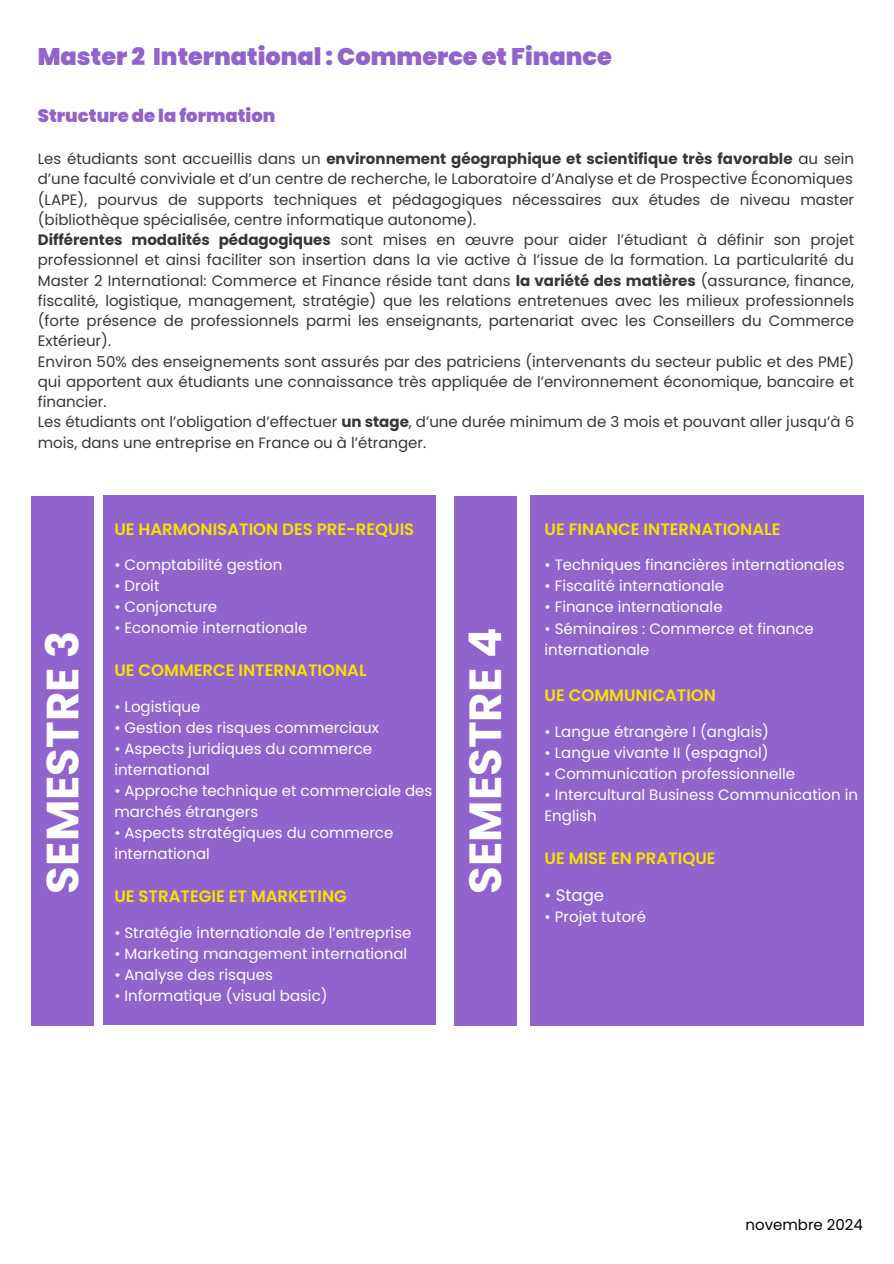
<style>
.page{position:relative;width:894px;height:1264px;background:#fff}
.page>*{position:absolute;margin:0;border:0;box-sizing:border-box;transform-origin:0 0}
.t1{font:700 45px "Poppins";color:#fff}
.t2{font:900 24px "Poppins";color:#9163cc}
.t3{font:900 18px "Poppins";color:#9163cc}
.t4{font:600 16.5px "Poppins";color:#f6e202}
.t5{font:16.5px "Poppins";color:#fff}
.t6{font:15px/20.2px "Poppins";color:#373737}
.t7{font:15px/21px "Poppins";color:#fff}
.t8{font:15px "Poppins";color:#000}
.s1{font-weight:700}
</style>
<div class="page">
<div style="left:32px;top:496px;width:62px;height:529px;background:#9163cc"></div>
<div style="left:103px;top:496px;width:333px;height:529px;background:#9163cc"></div>
<div style="left:454px;top:496px;width:63px;height:529px;background:#9163cc"></div>
<div style="left:530px;top:496px;width:333px;height:529px;background:#9163cc"></div>
<h2 class="t2" style="left:38px;top:40px;width:575px">Master 2 International : Commerce et Finance</h2>
<h4 class="t3" style="left:38px;top:103px;width:239px">Structure de la formation</h4>
<p class="t6" style="left:38px;top:149px;width:817px">Les étudiants sont accueillis dans un <span class="s1">environnement géographique et scientifique très favorable</span> au sein d’une faculté conviviale et d’un centre de recherche, le Laboratoire d’Analyse et de Prospective Économiques</p>
<p class="t6" style="left:38px;top:189px;width:817px">(LAPE), pourvus de supports techniques et pédagogiques nécessaires aux études de niveau master (bibliothèque spécialisée, centre informatique autonome).</p>
<p class="t6" style="left:38px;top:230px;width:817px;text-align:justify"><span class="s1">Différentes modalités pédagogiques</span> sont mises en œuvre pour aider l’étudiant à définir son projet professionnel et ainsi faciliter son insertion dans la vie active à l’issue de la formation. La particularité du Master 2 International: Commerce et Finance réside tant dans <span class="s1">la variété des matières</span> (assurance, finance, fiscalité, logistique, management, stratégie) que les relations entretenues avec les milieux professionnels (forte présence de professionnels parmi les enseignants, partenariat avec les Conseillers du Commerce Extérieur).</p>
<p class="t6" style="left:38px;top:351px;width:817px;text-align:justify">Environ 50% des enseignements sont assurés par des patriciens (intervenants du secteur public et des PME) qui apportent aux étudiants une connaissance très appliquée de l’environnement économique, bancaire et financier.</p>
<p class="t6" style="left:38px;top:412px;width:817px">Les étudiants ont l’obligation d’effectuer <span class="s1">un stage</span>, d’une durée minimum de 3 mois et pouvant aller jusqu’à 6 mois, dans une entreprise en France ou à l’étranger.</p>
<p class="t4" style="left:114px;top:517px;width:301px">UE HARMONISATION DES PRE-REQUIS</p>
<p class="t7" style="left:114px;top:554px;width:169px">• Comptabilité gestion</p>
<p class="t7" style="left:114px;top:575px;width:47px">• Droit</p>
<p class="t7" style="left:114px;top:596px;width:104px">• Conjoncture</p>
<h3 class="t7" style="left:114px;top:617px;width:194px">• Economie internationale</h3>
<p class="t4" style="left:114px;top:659px;width:254px">UE COMMERCE INTERNATIONAL</p>
<p class="t7" style="left:114px;top:696px;width:88px">• Logistique</p>
<p class="t7" style="left:114px;top:717px;width:266px">• Gestion des risques commerciaux</p>
<p class="t7" style="left:114px;top:738px;width:259px">• Aspects juridiques du commerce international</p>
<p class="t7" style="left:114px;top:780px;width:319px">• Approche technique et commerciale des marchés étrangers</p>
<h3 class="t7" style="left:114px;top:822px;width:280px">• Aspects stratégiques du commerce international</h3>
<p class="t4" style="left:114px;top:884px;width:234px">UE STRATEGIE ET MARKETING</p>
<p class="t7" style="left:114px;top:922px;width:298px">• Stratégie internationale de l’entreprise</p>
<p class="t7" style="left:114px;top:943px;width:294px">• Marketing management international</p>
<p class="t7" style="left:114px;top:964px;width:160px">• Analyse des risques</p>
<h1 class="t7" style="left:114px;top:985px;width:215px">• Informatique (visual basic)</h1>
<h1 class="t1" style="left:31px;top:893px;width:264px;rotate:-90deg">SEMESTRE 3</h1>
<h3 class="t1" style="left:454px;top:893px;width:267px;rotate:-90deg">SEMESTRE 4</h3>
<h3 class="t4" style="left:544px;top:517px;width:237px">UE FINANCE INTERNATIONALE</h3>
<p class="t7" style="left:544px;top:554px;width:301px">• Techniques financières internationales</p>
<p class="t7" style="left:544px;top:575px;width:181px">• Fiscalité internationale</p>
<p class="t7" style="left:544px;top:596px;width:179px">• Finance internationale</p>
<p class="t7" style="left:544px;top:617px;width:271px">• Séminaires : Commerce et finance internationale</p>
<h3 class="t4" style="left:544px;top:683px;width:173px">UE COMMUNICATION</h3>
<p class="t7" style="left:544px;top:721px;width:226px">• Langue étrangère I (anglais)</p>
<p class="t7" style="left:544px;top:742px;width:225px">• Langue vivante II (espagnol)</p>
<p class="t7" style="left:544px;top:763px;width:252px">• Communication professionnelle</p>
<p class="t7" style="left:544px;top:784px;width:315px">• Intercultural Business Communication in<br>English</p>
<h3 class="t4" style="left:544px;top:846px;width:172px">UE MISE EN PRATIQUE</h3>
<p class="t5" style="left:544px;top:883px;width:61px">• Stage</p>
<p class="t7" style="left:544px;top:906px;width:103px">• Projet tutoré</p>
<p class="t8" style="left:745px;top:1214px;width:119px">novembre 2024</p>
</div>
